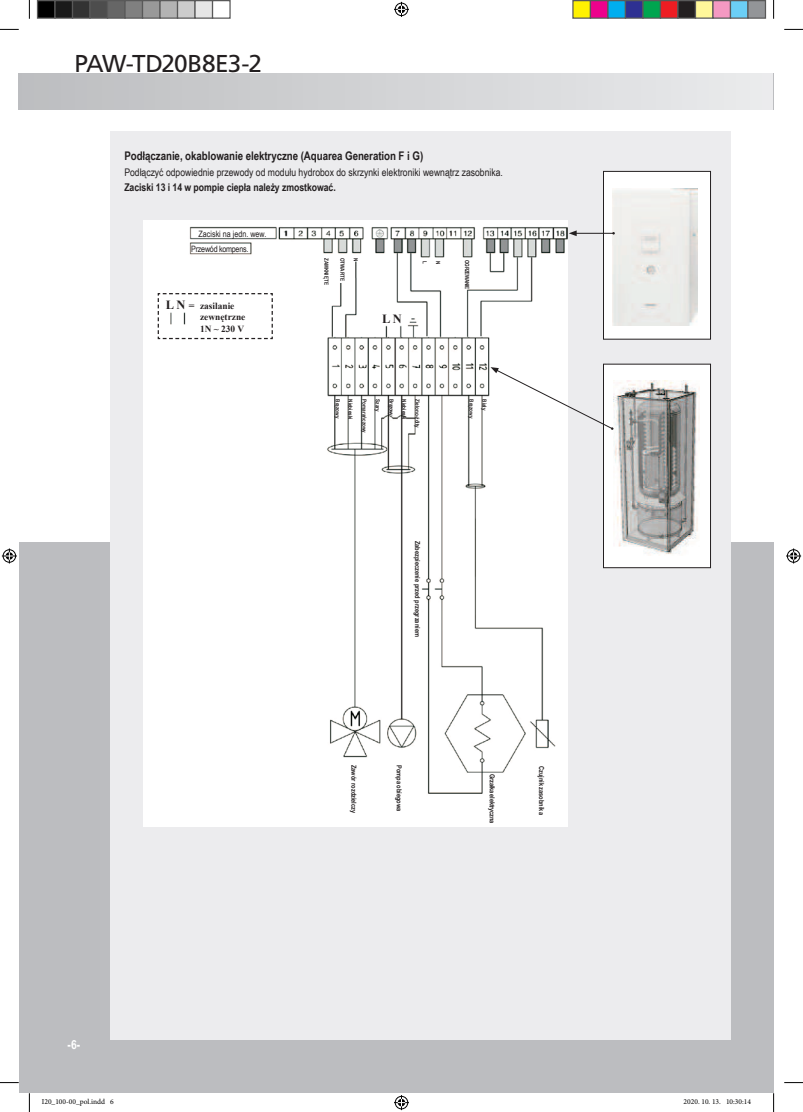
<style>
.page{position:relative;width:803px;height:1112px;background:#fff}
.page>*{position:absolute;margin:0;border:0;box-sizing:border-box;transform-origin:0 0}
.t1{font:24.38px "Frutiger LT Std";letter-spacing:-.03em;color:#231f20}
.t2{font:700 12.5px "Arial Narrow";color:#fff}
.t3{font:700 12.5px "Times New Roman";color:#231f20}
.t4{font:700 11.88px "Arial Narrow";letter-spacing:-.005em;color:#231f20}
.t5{font:700 10.62px "Arial Narrow";letter-spacing:-.005em;color:#231f20}
.t6{font:10.5px "Arial Narrow";color:#231f20}
.t7{font:700 9.38px/11.2px "Times New Roman";color:#231f20}
.t8{font:8.75px/15.4px "Arial Narrow";letter-spacing:-.015em;color:#231f20}
.t9{font:7.5px "Minion Pro";color:#000}
.t10{font:700 6.88px "Arial Narrow";color:#231f20}
.t11{font:700 6.88px "Arial Narrow";letter-spacing:-.03em;color:#231f20}
.t12{font:700 5.62px "Arial Narrow";color:#231f20}
.t13{font:700 5.62px "Arial Narrow";letter-spacing:-.05em;color:#231f20}
.s1{font-size:12.5px}
.s2{font-size:10px}
</style>
<div class="page">
<div style="left:19px;top:542px;width:754px;height:550px;background:#bcbdc0"></div>
<div style="left:19px;top:74px;width:754px;height:35px;background:linear-gradient(to right,#bcbdc0,#eaebec)"></div>
<hr style="left:773px;top:74px;width:1px;height:35px;background:#bcbdc0">
<div style="left:111px;top:132px;width:620px;height:907px;background:#ececee"></div>
<img style="left:143px;top:221px;width:424px;height:605px">
<div style="left:339px;top:258px;width:6px;height:24px;background:#fff"></div>
<div style="left:603px;top:171px;width:107px;height:168px;background:#fff"></div>
<img style="left:613px;top:188px;width:85px;height:138px">
<div style="left:603px;top:171px;width:108px;height:168px;border:1px solid #231f20"></div>
<div style="left:603px;top:364px;width:107px;height:203px;background:#fff"></div>
<img style="left:613px;top:380px;width:87px;height:174px">
<div style="left:603px;top:364px;width:108px;height:203px;border:1px solid #231f20"></div>
<svg style="left:490px;top:367px;width:123px;height:63px"></svg>
<hr style="left:575px;top:233px;width:38px;height:1px;background:#231f20">
<svg style="left:569px;top:230px;width:8px;height:6px"></svg>
<svg style="left:157px;top:292px;width:116px;height:48px;background:#f4f4f4"></svg>
<svg style="left:0;top:29px;width:19px;height:1px"></svg>
<svg style="left:784px;top:29px;width:19px;height:1px"></svg>
<svg style="left:0;top:1082px;width:19px;height:1px"></svg>
<svg style="left:784px;top:1082px;width:19px;height:1px"></svg>
<svg style="left:29px;top:0;width:1px;height:19px"></svg>
<svg style="left:29px;top:1092px;width:1px;height:19px"></svg>
<svg style="left:773px;top:0;width:1px;height:19px"></svg>
<svg style="left:773px;top:1092px;width:1px;height:19px"></svg>
<svg style="left:394px;top:2px;width:15px;height:15px"></svg>
<svg style="left:394px;top:1095px;width:15px;height:14px"></svg>
<svg style="left:2px;top:548px;width:15px;height:15px"></svg>
<svg style="left:786px;top:548px;width:15px;height:15px"></svg>
<div style="left:38px;top:1px;width:17px;height:17px;background:#000"></div>
<div style="left:37px;top:0;width:19px;height:19px;border:1px solid #595959"></div>
<div style="left:55px;top:1px;width:18px;height:17px;background:#1a1a1a"></div>
<div style="left:54px;top:0;width:19px;height:19px;border:1px solid #595959"></div>
<div style="left:73px;top:1px;width:17px;height:17px;background:#333"></div>
<div style="left:72px;top:0;width:19px;height:19px;border:1px solid #595959"></div>
<div style="left:90px;top:1px;width:18px;height:17px;background:#4d4d4d"></div>
<div style="left:89px;top:0;width:19px;height:19px;border:1px solid #595959"></div>
<div style="left:108px;top:1px;width:17px;height:17px;background:#666"></div>
<div style="left:107px;top:0;width:19px;height:19px;border:1px solid #595959"></div>
<div style="left:125px;top:1px;width:18px;height:17px;background:#808080"></div>
<div style="left:124px;top:0;width:19px;height:19px;border:1px solid #595959"></div>
<div style="left:143px;top:1px;width:17px;height:17px;background:#999"></div>
<div style="left:142px;top:0;width:19px;height:19px;border:1px solid #595959"></div>
<div style="left:160px;top:1px;width:18px;height:17px;background:#b3b3b3"></div>
<div style="left:159px;top:0;width:19px;height:19px;border:1px solid #595959"></div>
<div style="left:178px;top:1px;width:17px;height:17px;background:#ccc"></div>
<div style="left:177px;top:0;width:19px;height:19px;border:1px solid #595959"></div>
<div style="left:195px;top:1px;width:18px;height:17px;background:#e6e6e6"></div>
<div style="left:194px;top:0;width:19px;height:19px;border:1px solid #595959"></div>
<div style="left:212px;top:0;width:19px;height:19px;border:1px solid #595959"></div>
<div style="left:573px;top:1px;width:17px;height:17px;background:#fff101"></div>
<div style="left:572px;top:0;width:19px;height:19px;border:1px solid #595959"></div>
<div style="left:590px;top:1px;width:18px;height:17px;background:#ed028c"></div>
<div style="left:590px;top:0;width:18px;height:19px;border:1px solid #595959"></div>
<div style="left:608px;top:1px;width:17px;height:17px;background:#00aeef"></div>
<div style="left:607px;top:0;width:19px;height:19px;border:1px solid #595959"></div>
<div style="left:625px;top:1px;width:18px;height:17px;background:#2e3092"></div>
<div style="left:625px;top:0;width:18px;height:19px;border:1px solid #595959"></div>
<div style="left:643px;top:1px;width:17px;height:17px;background:#00a54f"></div>
<div style="left:642px;top:0;width:19px;height:19px;border:1px solid #595959"></div>
<div style="left:660px;top:1px;width:18px;height:17px;background:#ee1d23"></div>
<div style="left:660px;top:0;width:18px;height:19px;border:1px solid #595959"></div>
<div style="left:678px;top:1px;width:17px;height:17px;background:#231f20"></div>
<div style="left:677px;top:0;width:19px;height:19px;border:1px solid #595959"></div>
<div style="left:695px;top:1px;width:18px;height:17px;background:#fff79a"></div>
<div style="left:695px;top:0;width:18px;height:19px;border:1px solid #595959"></div>
<div style="left:713px;top:1px;width:17px;height:17px;background:#f499c2"></div>
<div style="left:712px;top:0;width:19px;height:19px;border:1px solid #595959"></div>
<div style="left:730px;top:1px;width:18px;height:17px;background:#6bcff6"></div>
<div style="left:730px;top:0;width:18px;height:19px;border:1px solid #595959"></div>
<div style="left:748px;top:1px;width:17px;height:17px;background:#939598"></div>
<div style="left:747px;top:0;width:19px;height:19px;border:1px solid #595959"></div>
<h1 class="t1" style="left:75px;top:49px;width:189px">PAW-TD20B8E3-2</h1>
<h3 class="t4" style="left:124px;top:147px;width:300px">Podłączanie, okablowanie elektryczne (Aquarea Generation F i G)</h3>
<h3 class="t6" style="left:124px;top:165px;width:380px">Podłączyć odpowiednie przewody od modułu hydrobox do skrzynki elektroniki wewnątrz zasobnika.</h3>
<h3 class="t5" style="left:124px;top:179px;width:213px">Zaciski 13 i 14 w pompie ciepła należy zmostkować.</h3>
<h3 class="t8" style="left:191px;top:225px;width:77px;text-indent:7px">Zaciski na jedn. wew.<br>Przewód kompens.</h3>
<h3 class="t7" style="left:200px;top:300px;width:47px;text-indent:-34px"><span class="s1">L N</span> <span class="s2">=</span> zasilanie zewnętrzne<br>1N ~ 230 V</h3>
<p class="t12" style="left:331px;top:258px;width:28px;rotate:90deg">ZAMKNIĘTE</p>
<p class="t12" style="left:347px;top:258px;width:25px;rotate:90deg">OTWARTE</p>
<p class="t12" style="left:360px;top:258px;width:5px;rotate:90deg">N</p>
<h2 class="t3" style="left:382px;top:310px;width:21px">L N</h2>
<p class="t12" style="left:429px;top:261px;width:4px;rotate:90deg">L</p>
<p class="t12" style="left:442px;top:261px;width:5px;rotate:90deg">N</p>
<p class="t13" style="left:471px;top:260px;width:30px;rotate:90deg">OGRZEWANIE</p>
<p class="t12" style="left:342px;top:399px;width:20px;rotate:90deg">Brązowy</p>
<p class="t12" style="left:355px;top:399px;width:22px;rotate:90deg">Niebieski</p>
<p class="t12" style="left:369px;top:399px;width:35px;rotate:90deg">Pomarańczowy</p>
<p class="t12" style="left:382px;top:399px;width:14px;rotate:90deg">Szary</p>
<p class="t12" style="left:396px;top:399px;width:18px;rotate:90deg">Brązowy</p>
<p class="t12" style="left:408px;top:399px;width:22px;rotate:90deg">Niebieski</p>
<p class="t12" style="left:422px;top:399px;width:30px;rotate:90deg">Zielono-żółty</p>
<p class="t12" style="left:475px;top:399px;width:20px;rotate:90deg">Brązowy</p>
<p class="t12" style="left:489px;top:399px;width:13px;rotate:90deg">Biały</p>
<p class="t10" style="left:423px;top:540px;width:97px;rotate:90deg">Zabezpieczenie przed przegrzaniem</p>
<p class="t10" style="left:359px;top:764px;width:50px;rotate:90deg">Zawór rozdzielczy</p>
<p class="t11" style="left:497px;top:773px;width:50px;rotate:90deg">Grzałka elektryczna</p>
<p class="t10" style="left:405px;top:764px;width:48px;rotate:90deg">Pompa obiegowa</p>
<p class="t10" style="left:547px;top:765px;width:50px;rotate:90deg">Czujnik zasobnika</p>
<h2 class="t2" style="left:68px;top:1034px;width:14px">-6-</h2>
<h3 class="t9" style="left:42px;top:1096px;width:74px">I20_100-00_pol.indd 6</h3>
<h3 class="t9" style="left:683px;top:1096px;width:69px">2020. 10. 13. 10:30:14</h3>
</div>
